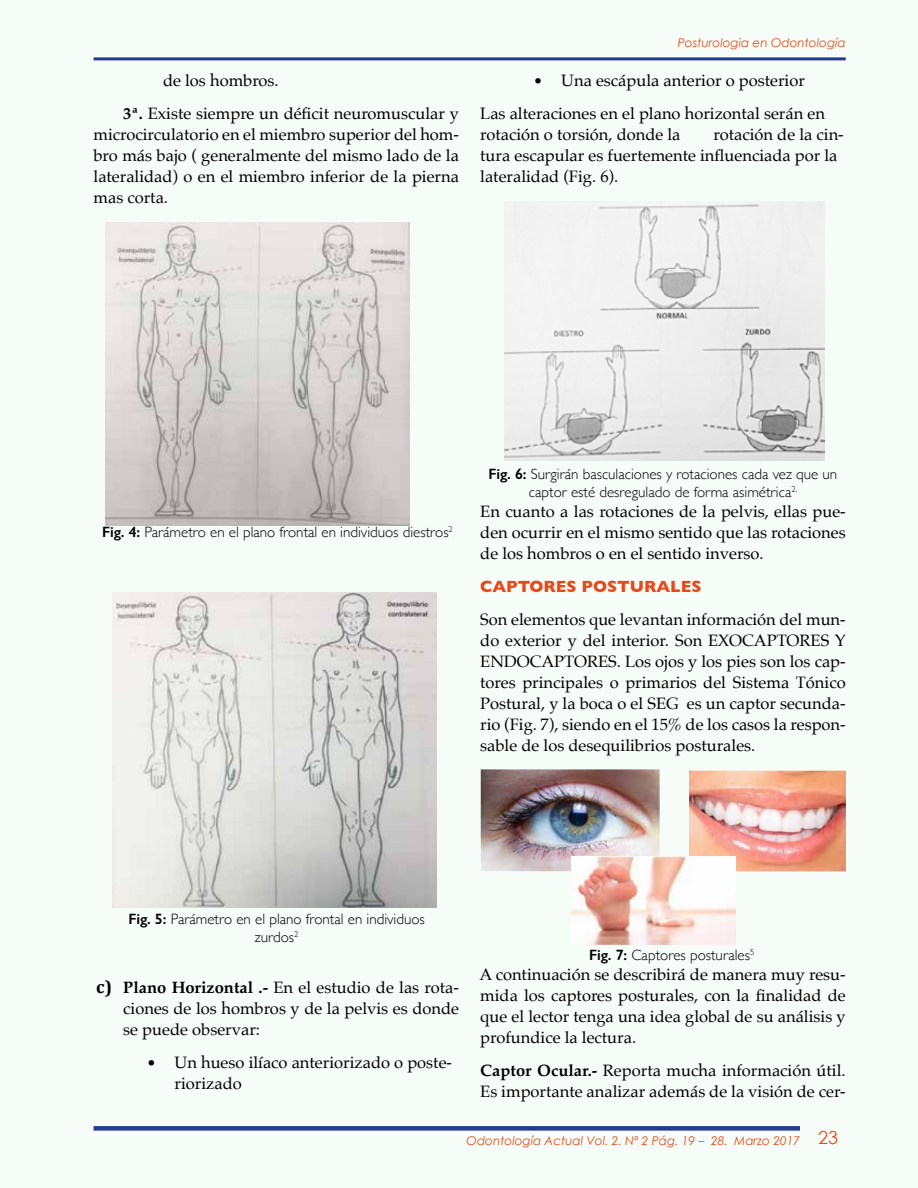
<style>
.page{position:relative;width:918px;height:1188px;background:#fff}
.page>*{position:absolute;margin:0;border:0;box-sizing:border-box;transform-origin:0 0}
.t1{font:18px "Century Gothic";color:#e84919}
.t2{font:16.5px/21px "Palatino";color:#000}
.t3{font:700 16.5px "Gill Sans";color:#e84919}
.t4{font:300 15px/18px "Gill Sans";color:#000;text-align:center}
.t5{font:italic 12px "Century Gothic";color:#e84919}
.s1{font-weight:700}
.s2{font-family:"Cambria";font-size:18px}
.s3{font-weight:600}
.s4{font-family:"Cambria";font-weight:700;font-size:18px}
</style>
<div class="page">
<div style="left:94px;top:1126px;width:706px;height:5px;background:#243c8f"></div>
<hr style="left:94px;top:57px;width:752px;height:3px;background:#243c8f">
<img style="left:106px;top:222px;width:303px;height:303px">
<img style="left:113px;top:593px;width:324px;height:314px">
<img style="left:505px;top:201px;width:320px;height:260px">
<img style="left:689px;top:770px;width:157px;height:101px">
<img style="left:480px;top:770px;width:180px;height:101px">
<img style="left:572px;top:857px;width:164px;height:88px">
<p class="t2" style="left:123px;top:65px;width:337px;line-height:33px;text-indent:40px">de los hombros.<br><span class="s1">3ª.</span> Existe siempre un déficit neuromuscular y</p>
<p class="t2" style="left:94px;top:125px;width:367px;text-align:justify">microcirculatorio en el miembro superior del hom&shy;bro más bajo ( generalmente del mismo lado de la lateralidad) o en el miembro inferior de la pierna mas corta.</p>
<p class="t5" style="left:678px;top:35px;width:169px">Posturologia en Odontología</p>
<p class="t2" style="left:480px;top:65px;width:346px;line-height:33px;text-indent:54px"><span class="s2">•</span> Una escápula anterior o posterior<br>Las alteraciones en el plano horizontal serán en</p>
<p class="t2" style="left:480px;top:125px;width:202px">rotación o torsión, donde la</p>
<p class="t2" style="left:480px;top:125px;width:365px;text-indent:233px">rotación de la cin&shy;tura escapular es fuertemente influenciada por la lateralidad (Fig. 6).</p>
<p class="t4" style="left:102px;top:523px;width:352px"><span class="s3">Fig. 4:</span> Parámetro en el plano frontal en individuos diestros<sup>2</sup></p>
<p class="t4" style="left:488px;top:465px;width:350px"><span class="s3">Fig. 6:</span> Surgirán basculaciones y rotaciones cada vez que un captor esté desregulado de forma asimétrica<sup>2.</sup></p>
<p class="t2" style="left:480px;top:502px;width:367px;text-align:justify">En cuanto a las rotaciones de la pelvis, ellas pue&shy;den ocurrir en el mismo sentido que las rotaciones de los hombros o en el sentido inverso.</p>
<p class="t3" style="left:480px;top:576px;width:223px">CAPTORES POSTURALES</p>
<p class="t2" style="left:480px;top:610px;width:367px;text-align:justify">Son elementos que levantan información del mun&shy;do exterior y del interior. Son EXOCAPTORES Y ENDOCAPTORES. Los ojos y los pies son los cap&shy;tores principales o primarios del Sistema Tónico Postural, y la boca o el SEG es un captor secunda&shy;rio (Fig. 7), siendo en el 15% de los casos la respon&shy;sable de los desequilibrios posturales.</p>
<p class="t4" style="left:128px;top:910px;width:298px"><span class="s3">Fig. 5:</span> Parámetro en el plano frontal en individuos zurdos<sup>2</sup></p>
<p class="t2" style="left:123px;top:978px;width:337px;text-align:justify;text-indent:-27px"><span class="s4">c)</span> <span class="s1">Plano Horizontal .-</span> En el estudio de las rota&shy;ciones de los hombros y de la pelvis es donde se puede observar:</p>
<p class="t2" style="left:175px;top:1053px;width:279px;text-indent:-27px"><span class="s2">•</span> Un hueso ilíaco anteriorizado o poste&shy;riorizado</p>
<p class="t4" style="left:589px;top:946px;width:167px"><span class="s3">Fig. 7:</span> Captores posturales<sup>5</sup></p>
<p class="t2" style="left:480px;top:965px;width:368px;text-align:justify">A continuación se describirá de manera muy resu&shy;mida los captores posturales, con la finalidad de que el lector tenga una idea global de su análisis y profundice la lectura.</p>
<p class="t2" style="left:480px;top:1061px;width:367px"><span class="s1">Captor Ocular.-</span> Reporta mucha información útil.<br>Es importante analizar además de la visión de cer-</p>
<p class="t5" style="left:467px;top:1133px;width:335px">Odontología Actual Vol. 2. Nº 2 Pág. 19 – 28. Marzo 2017</p>
<p class="t1" style="left:818px;top:1126px;width:21px">23</p>
</div>
